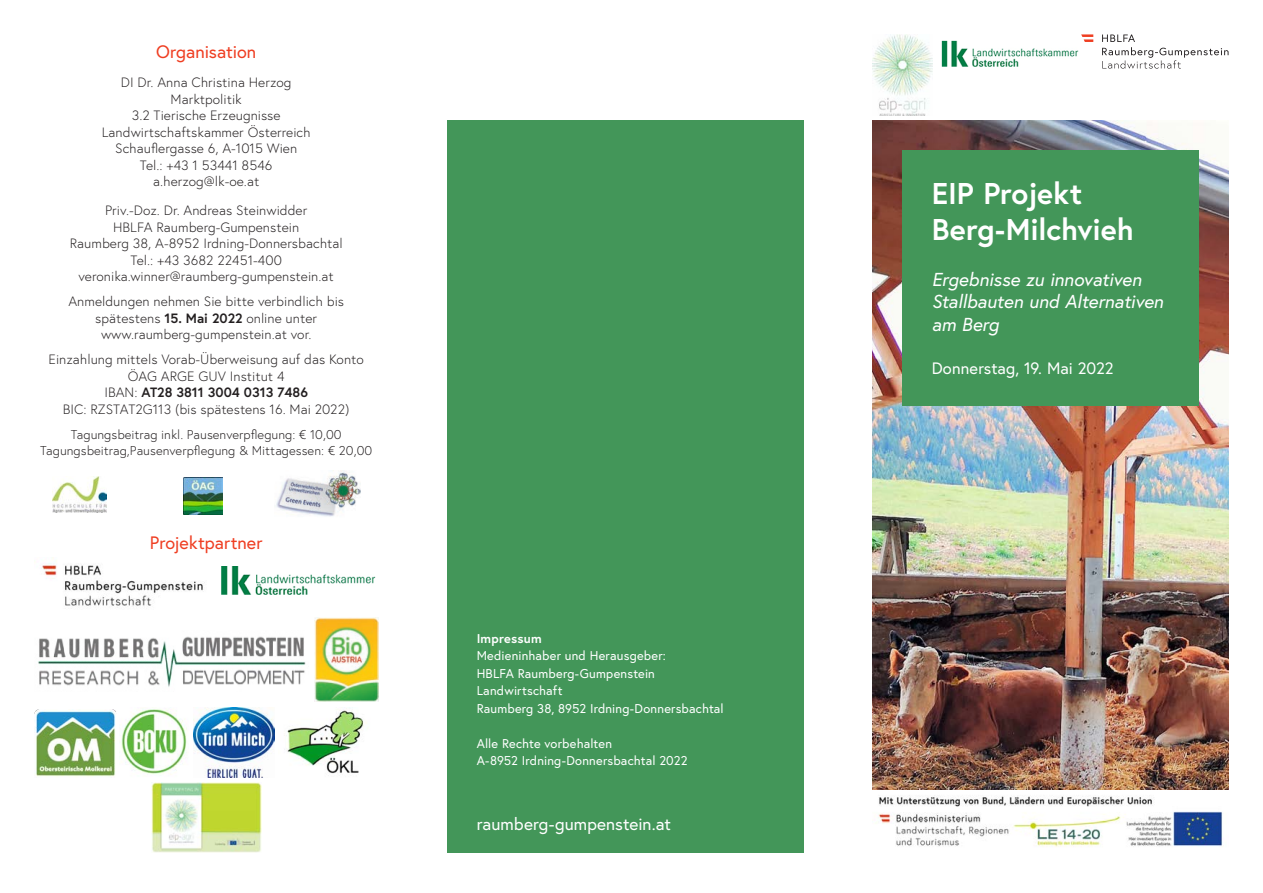
<style>
.page{position:relative;width:1263px;height:893px;background:#fff}
.page>*{position:absolute;margin:0;border:0;box-sizing:border-box;transform-origin:0 0}
.Titel{font:700 30px/36px "Europa Austria";letter-spacing:-.005em;color:#fff}
.Titel-2{font:italic 18.75px/22.5px "Europa Austria";letter-spacing:-.005em;color:#fff}
.t1{font:18px "Europa Austria";color:#ef3e22}
.p_Rückseite{font:17.25px "Europa Austria";letter-spacing:.005em;color:#fff}
.Untertitel{font:16.5px "Europa Austria";letter-spacing:.005em;color:#fff}
.t2{font:300 13.5px/16.5px "Europa Austria";color:#231f20;text-align:center}
.t3{font:12.75px/17.5px "Europa Austria";letter-spacing:.015em;color:#fff}
.t4{font:300 12.75px/16.5px "Europa Austria";color:#231f20;text-align:center}
.t5{font:700 12.75px "Europa Austria";letter-spacing:.015em;color:#fff}
.s1{font-weight:700}
</style>
<div class="page">
<img style="left:872px;top:120px;width:356px;height:670px">
<div style="left:447px;top:120px;width:356px;height:732px;background:#439659"></div>
<img style="left:872px;top:34px;width:61px;height:81px">
<img style="left:151px;top:782px;width:110px;height:70px">
<svg style="left:1102px;top:35px;width:126px;height:34px"></svg>
<svg style="left:1081px;top:34px;width:12px;height:8px"></svg>
<div style="left:902px;top:151px;width:297px;height:255px;background:#439659"></div>
<img style="left:941px;top:40px;width:138px;height:27px">
<img style="left:878px;top:795px;width:345px;height:52px">
<img style="left:52px;top:476px;width:54px;height:37px">
<img style="left:38px;top:636px;width:268px;height:51px">
<img style="left:315px;top:618px;width:63px;height:83px">
<img style="left:34px;top:709px;width:82px;height:68px">
<img style="left:119px;top:709px;width:68px;height:66px">
<img style="left:193px;top:708px;width:81px;height:69px">
<img style="left:284px;top:708px;width:83px;height:66px">
<img style="left:184px;top:478px;width:38px;height:37px">
<img style="left:276px;top:470px;width:85px;height:47px">
<img style="left:221px;top:566px;width:155px;height:29px">
<img style="left:34px;top:558px;width:171px;height:50px">
<h3 class="t1" style="left:156px;top:40px;width:102px">Organisation</h3>
<p class="t2" style="left:102px;top:74px;width:210px">DI Dr. Anna Christina Herzog<br>Marktpolitik<br>3.2 Tierische Erzeugnisse<br>Landwirtschaftskammer Österreich<br>Schauflergasse 6, A-1015 Wien<br>Tel.: +43 1 53441 8546 a.herzog@lk-oe.at</p>
<p class="t2" style="left:70px;top:202px;width:274px">Priv.-Doz. Dr. Andreas Steinwidder<br>HBLFA Raumberg-Gumpenstein<br>Raumberg 38, A-8952 Irdning-Donnersbachtal Tel.: +43 3682 22451-400 veronika.winner@raumberg-gumpenstein.at</p>
<p class="t2" style="left:68px;top:293px;width:277px">Anmeldungen nehmen Sie bitte verbindlich bis spätestens <span class="s1">15. Mai 2022</span> online unter www.raumberg-gumpenstein.at vor.</p>
<p class="t2" style="left:49px;top:351px;width:317px">Einzahlung mittels Vorab-Überweisung auf das Konto ÖAG ARGE GUV Institut 4<br>IBAN: <span class="s1">AT28 3811 3004 0313 7486<br></span>BIC: RZSTAT2G113 (bis spätestens 16. Mai 2022)</p>
<p class="t4" style="left:40px;top:426px;width:333px">Tagungsbeitrag inkl. Pausenverpflegung: € 10,00<br>Tagungsbeitrag,Pausenverpflegung &amp; Mittagessen: € 20,00</p>
<h3 class="t1" style="left:150px;top:531px;width:114px">Projektpartner</h3>
<p class="t5" style="left:477px;top:629px;width:67px">Impressum</p>
<p class="t3" style="left:477px;top:647px;width:248px">Medieninhaber und Herausgeber:<br>HBLFA Raumberg-Gumpenstein<br>Landwirtschaft<br>Raumberg 38, 8952 Irdning-Donnersbachtal</p>
<p class="t3" style="left:477px;top:734px;width:212px">Alle Rechte vorbehalten<br>A-8952 Irdning-Donnersbachtal 2022</p>
<p class="p_Rückseite" style="left:477px;top:812px;width:196px">raumberg-gumpenstein.at</p>
<p class="Titel" style="left:932px;top:175px;width:203px">EIP Projekt<br>Berg-Milchvieh</p>
<p class="Titel-2" style="left:932px;top:268px;width:233px">Ergebnisse zu innovativen<br>Stallbauten und Alternativen am Berg</p>
<p class="Untertitel" style="left:932px;top:358px;width:183px">Donnerstag, 19. Mai 2022</p>
</div>
